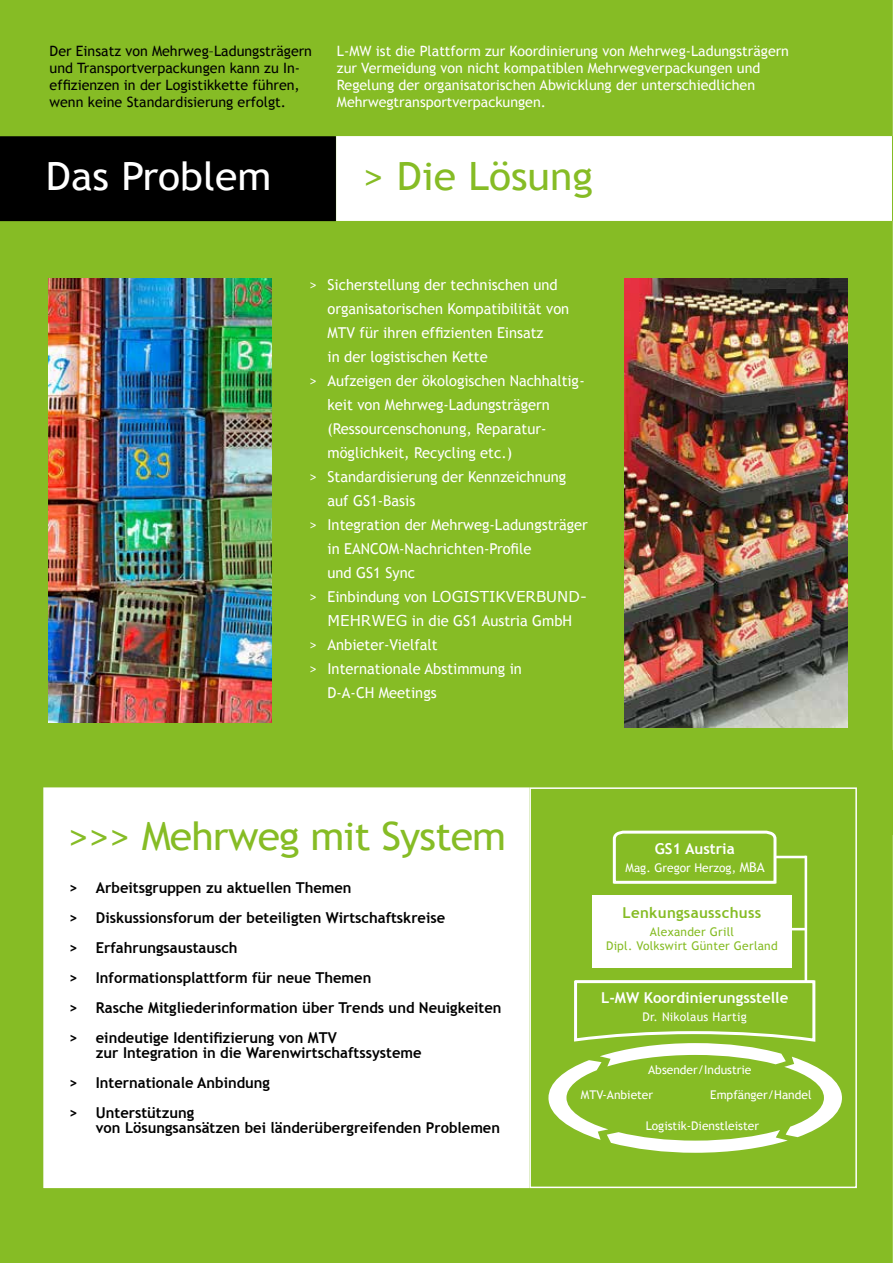
<style>
.page{position:relative;width:893px;height:1263px;background:#86bc25}
.page>*{position:absolute;margin:0;border:0;box-sizing:border-box;transform-origin:0 0}
.t1{font:39px "Trebuchet MS";letter-spacing:-.02em;color:#86bc25;scale:1.05 1}
.t2{font:39px "Trebuchet MS";color:#fff;scale:1.05 1}
.t3{font:39px "Trebuchet MS";color:#86bc25;scale:1.05 1}
.t4{font:15px "Trebuchet MS";color:#fff}
.t5{font:700 15px/30px "Trebuchet MS";color:#000}
.t6{font:700 15px "Trebuchet MS";color:#fff}
.t7{font:15px "Verdana";color:#fff}
.t8{font:700 15px "Trebuchet MS";letter-spacing:.02em;color:#86bc25}
.t9{font:14.25px/17.1px "Trebuchet MS";color:#fff}
.t10{font:14.25px/17.1px "Trebuchet MS";color:#000}
.t11{font:12px "Trebuchet MS";color:#fff}
.t12{font:12px/14.4px "Trebuchet MS";letter-spacing:.02em;color:#86bc25;text-align:center}
.t13{font:12px "Trebuchet MS";letter-spacing:.02em;color:#fff}
.s1{font-family:"Trebuchet MS"}
.s2{font-family:"Verdana"}
.s3{font-size:13.5px}
</style>
<div class="page">
<div style="left:0;top:136px;width:336px;height:85px;background:#000"></div>
<svg style="left:336px;top:136px;width:556px;height:85px"></svg>
<img style="left:49px;top:278px;width:222px;height:445px">
<img style="left:624px;top:279px;width:223px;height:448px">
<div style="left:592px;top:895px;width:199px;height:72px;background:#fff"></div>
<svg style="left:548px;top:979px;width:294px;height:174px"></svg>
<svg style="left:43px;top:787px;width:486px;height:401px"></svg>
<div style="left:529px;top:787px;width:328px;height:401px;border:2px solid #fff"></div>
<svg style="left:611px;top:829px;width:167px;height:56px;background:#96c441"></svg>
<hr style="left:805px;top:856px;width:2px;height:125px;background:#fff">
<hr style="left:775px;top:856px;width:31px;height:2px;background:#fff">
<hr style="left:775px;top:928px;width:31px;height:2px;background:#fff">
<div style="left:888px;top:750px;width:5px;height:85px;background:#86bc25"></div>
<hr style="left:892px;top:136px;width:1px;height:85px;background:#86bc25">
<p class="t10" style="left:50px;top:43px;width:264px">Der Einsatz von Mehrweg–Ladungsträgern und Transportverpackungen kann zu In&shy;effizienzen in der Logistikkette führen, wenn keine Standardisierung erfolgt.</p>
<p class="t9" style="left:337px;top:43px;width:454px">L-MW ist die Plattform zur Koordinierung von Mehrweg-Ladungsträgern zur Vermeidung von nicht kompatiblen Mehrwegverpackungen und Regelung der organisatorischen Abwicklung der unterschiedlichen Mehrwegtransportverpackungen.</p>
<h1 class="t2" style="left:46px;top:159px;width:216px">Das Problem</h1>
<h1 class="t3" style="left:363px;top:159px;width:220px">&gt; Die Lösung</h1>
<p class="t4" style="left:310px;top:278px;width:250px">&gt; Sicherstellung der technischen und</p>
<p class="t4" style="left:328px;top:302px;width:243px">organisatorischen Kompatibilität von</p>
<p class="t4" style="left:328px;top:324px;width:218px">MTV für ihren effizienten Einsatz</p>
<p class="t4" style="left:328px;top:350px;width:162px">in der logistischen Kette</p>
<p class="t4" style="left:310px;top:374px;width:277px">&gt; Aufzeigen der ökologischen Nachhaltig -</p>
<p class="t4" style="left:328px;top:398px;width:224px">keit von Mehrweg-Ladungsträgern</p>
<p class="t4" style="left:328px;top:422px;width:220px">(Ressourcenschonung, Reparatur-</p>
<p class="t4" style="left:328px;top:446px;width:186px">möglichkeit, Recycling etc.)</p>
<p class="t4" style="left:310px;top:470px;width:258px">&gt; Standardisierung der Kennzeichnung</p>
<p class="t4" style="left:328px;top:494px;width:89px">auf GS1-Basis</p>
<p class="t4" style="left:310px;top:518px;width:280px">&gt; Integration der Mehrweg-Ladungsträger</p>
<p class="t4" style="left:328px;top:540px;width:205px">in EANCOM-Nachrichten-Profile</p>
<p class="t4" style="left:328px;top:566px;width:89px">und GS1 Sync</p>
<p class="t7" style="left:310px;top:588px;width:279px"><span class="s1">&gt; Einbindung von</span> LOGISTIKVERBUND-</p>
<p class="t4" style="left:328px;top:614px;width:246px"><span class="s2">MEHRWEG</span> in die GS1 Austria GmbH</p>
<p class="t4" style="left:310px;top:638px;width:130px">&gt; Anbieter-Vielfalt</p>
<p class="t4" style="left:310px;top:662px;width:214px">&gt; Internationale Abstimmung in</p>
<p class="t4" style="left:328px;top:686px;width:111px">D-A-CH Meetings</p>
<h1 class="t1" style="left:68px;top:819px;width:419px">&gt;&gt;&gt; Mehrweg mit System</h1>
<p class="t5" style="left:69px;top:874px;width:434px">&gt; Arbeitsgruppen zu aktuellen Themen<br>&gt; Diskussionsforum der beteiligten Wirtschaftskreise<br>&gt; Erfahrungsaustausch<br>&gt; Informationsplattform für neue Themen<br>&gt; Rasche Mitgliederinformation über Trends und Neuigkeiten &gt; eindeutige Identifizierung von MTV</p>
<p class="t5" style="left:69px;top:1039px;width:354px;text-indent:27px">zur Integration in die Warenwirtschaftssysteme &gt; Internationale Anbindung<br>&gt; Unterstützung</p>
<p class="t5" style="left:96px;top:1114px;width:406px">von Lösungsansätzen bei länderübergreifenden Problemen</p>
<p class="t6" style="left:655px;top:843px;width:81px">GS1 Austria</p>
<p class="t11" style="left:625px;top:862px;width:141px">Mag. Gregor Herzog, <span class="s3">MBA</span></p>
<p class="t8" style="left:623px;top:907px;width:140px">Lenkungsausschuss</p>
<p class="t12" style="left:606px;top:925px;width:173px">Alexander Grill<br>Dipl. Volkswirt Günter Gerland</p>
<p class="t6" style="left:601px;top:992px;width:189px">L-MW Koordinierungsstelle</p>
<p class="t13" style="left:643px;top:1011px;width:106px">Dr. Nikolaus Hartig</p>
<p class="t11" style="left:648px;top:1065px;width:105px">Absender/Industrie</p>
<p class="t11" style="left:581px;top:1090px;width:74px">MTV-Anbieter</p>
<p class="t11" style="left:710px;top:1090px;width:103px">Empfänger/Handel</p>
<p class="t11" style="left:646px;top:1120px;width:115px">Logistik-Dienstleister</p>
</div>
